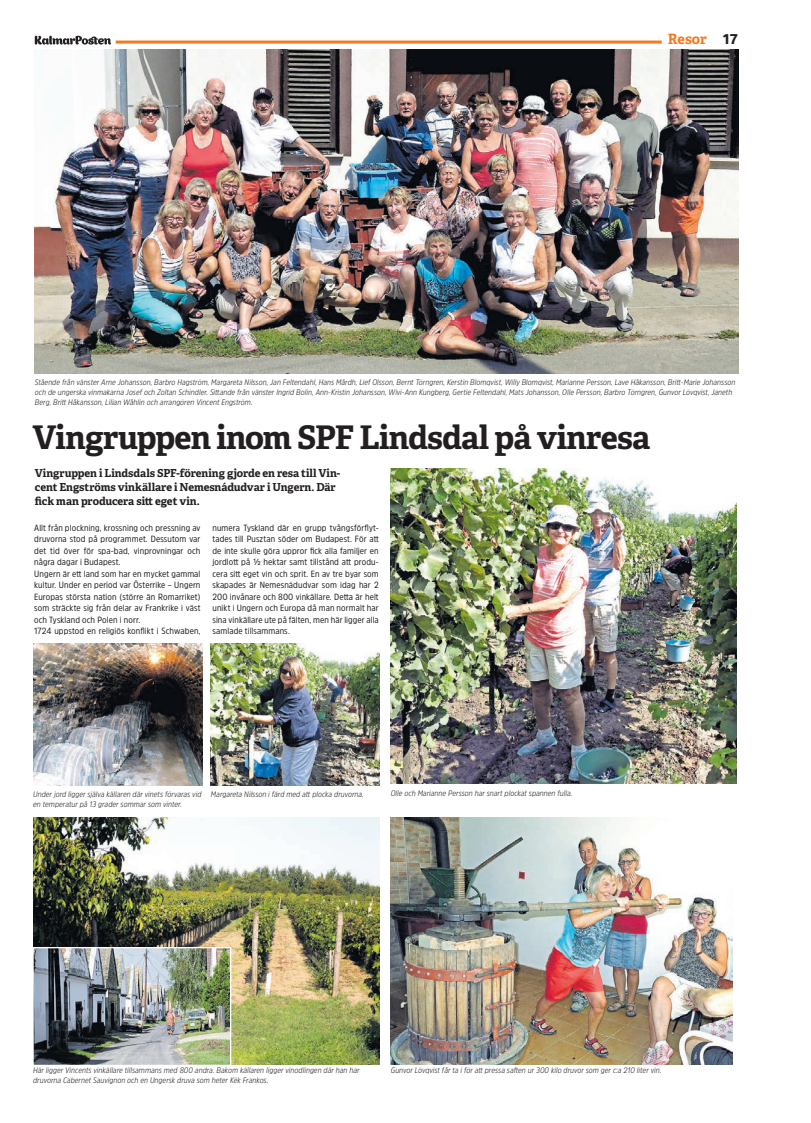
<style>
.page{position:relative;width:811px;height:1123px;background:#fff}
.page>*{position:absolute;margin:0;border:0;box-sizing:border-box;transform-origin:0 0}
.t1{font:700 32.6px "Adelle PE";letter-spacing:-.025em;color:#231f20}
.t2{font:700 14.3px "Adelle PE";letter-spacing:-.005em;color:#f47921}
.t3{font:900 14px "Amsi Pro";color:#231f20}
.t4{font:700 11px/14px "Adelle PE";letter-spacing:-.01em;color:#231f20}
.t5{font:9px/11.5px "Amsi Pro Narw";letter-spacing:.01em;color:#231f20}
.t6{font:italic 300 8px/10px "Amsi Pro Narw";letter-spacing:.01em;color:#231f20}
</style>
<div class="page">
<svg style="left:35px;top:35px;width:76px;height:10px"></svg>
<hr style="left:116px;top:41px;width:546px;height:3px;background:#f47921">
<img style="left:35px;top:50px;width:703px;height:324px">
<img style="left:391px;top:468px;width:345px;height:316px">
<img style="left:391px;top:818px;width:341px;height:246px">
<img style="left:33px;top:643px;width:169px;height:142px">
<img style="left:33px;top:818px;width:347px;height:246px">
<img style="left:211px;top:643px;width:169px;height:142px">
<img style="left:34px;top:949px;width:195px;height:115px">
<div style="left:32px;top:947px;width:199px;height:119px;border:1px solid #fff"></div>
<h2 class="t2" style="left:668px;top:28px;width:40px">Resor</h2>
<h3 class="t3" style="left:723px;top:30px;width:17px">17</h3>
<p class="t6" style="left:35px;top:376px;width:702px">Stående från vänster Arne Johansson, Barbro Hagström, Margareta Nilsson, Jan Feltendahl, Hans Mårdh, Lief Olsson, Bernt Törngren, Kerstin Blomqvist, Willy Blomqvist, Marianne Persson, Lave Håkansson, Britt-Marie Johansson och de ungerska vinmakarna Josef och Zoltan Schindler. Sittande från vänster Ingrid Bolin, Ann-Kristin Johansson, Wivi-Ann Kungberg, Gertie Feltendahl, Mats Johansson, Olle Persson, Barbro Törngren, Gunvor Lövqvist, Janeth<br>Berg, Britt Håkansson, Lilian Wåhlin och arrangören Vincent Engström.</p>
<h1 class="t1" style="left:33px;top:413px;width:619px">Vingruppen inom SPF Lindsdal på vinresa</h1>
<h3 class="t4" style="left:35px;top:465px;width:307px">Vingruppen i Lindsdals SPF-förening gjorde en resa till Vin&shy;cent Engströms vinkällare i Nemesnádudvar i Ungern. Där fick man producera sitt eget vin.</h3>
<p class="t5" style="left:34px;top:521px;width:168px">Allt från plockning, krossning och pressning av druvorna stod på programmet. Dessutom var det tid över för spa-bad, vinprovningar och några dagar i Budapest.<br>Ungern är ett land som har en mycket gammal kultur. Under en period var Österrike – Ungern Europas största nation (större än Romarriket) som sträckte sig från delar av Frankrike i väst och Tyskland och Polen i norr.<br>1724 uppstod en religiös konflikt i Schwaben,</p>
<p class="t5" style="left:212px;top:521px;width:168px;text-align:justify">numera Tyskland där en grupp tvångsförflyt&shy;tades till Pusztan söder om Budapest. För att de inte skulle göra uppror fick alla familjer en jordlott på ½ hektar samt tillstånd att produ&shy;cera sitt eget vin och sprit. En av tre byar som skapades är Nemesnádudvar som idag har 2<br>200 invånare och 800 vinkällare. Detta är helt unikt i Ungern och Europa då man normalt har sina vinkällare ute på fälten, men här ligger alla samlade tillsammans.</p>
<p class="t6" style="left:33px;top:788px;width:170px">Under jord ligger själva källaren där vinets förvaras vid en temperatur på 13 grader sommar som vinter.</p>
<p class="t6" style="left:211px;top:788px;width:154px">Margareta Nilsson i färd med att plocka druvorna.</p>
<p class="t6" style="left:391px;top:787px;width:183px">Olle och Marianne Persson har snart plockat spannen fulla.</p>
<p class="t6" style="left:33px;top:1065px;width:328px">Här ligger Vincents vinkällare tillsammans med 800 andra. Bakom källaren ligger vinodlingen där han har druvorna Cabernet Sauvignon och en Ungersk druva som heter Kék Frankos.</p>
<p class="t6" style="left:391px;top:1065px;width:272px">Gunvor Lövqvist får ta i för att pressa saften ur 300 kilo druvor som ger c:a 210 liter vin.</p>
</div>
